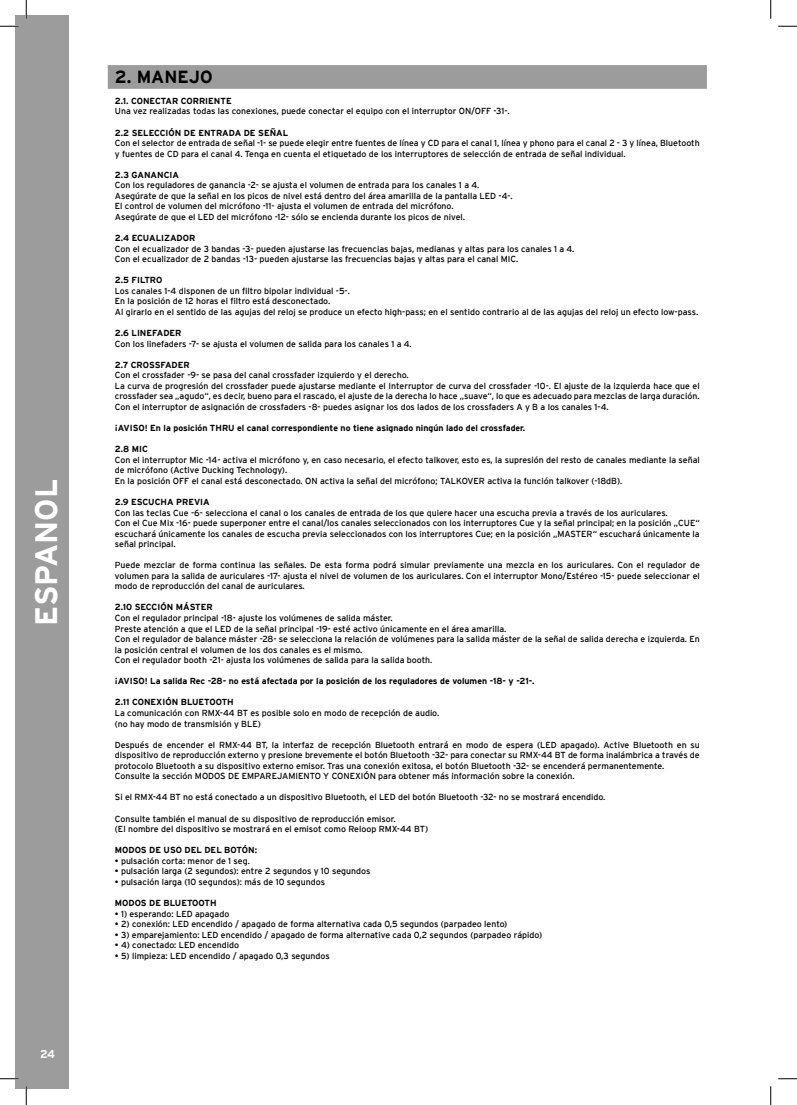
<style>
.page{position:relative;width:797px;height:1105px;background:#fff}
.page>*{position:absolute;margin:0;border:0;box-sizing:border-box;transform-origin:0 0}
.t1{font:700 31px "Interstate";color:#fff}
.t2{font:700 17.5px "Interstate";color:#000}
.t3{font:700 11.25px "Interstate";color:#fff}
.t4{font:8.75px/10.5px "Interstate";color:#000}
.t5{font:700 8.75px "Interstate";color:#000}
</style>
<div class="page">
<div style="left:16px;top:16px;width:53px;height:1073px;background:#9c9c9c"></div>
<div style="left:108px;top:65px;width:599px;height:24px;background:#9c9c9c"></div>
<svg style="left:0;top:25px;width:19px;height:2px"></svg>
<svg style="left:778px;top:25px;width:19px;height:2px"></svg>
<svg style="left:0;top:1078px;width:19px;height:1px"></svg>
<svg style="left:778px;top:1078px;width:19px;height:1px"></svg>
<svg style="left:25px;top:0;width:2px;height:19px"></svg>
<svg style="left:25px;top:1086px;width:2px;height:19px"></svg>
<svg style="left:770px;top:0;width:1px;height:19px"></svg>
<svg style="left:770px;top:1086px;width:1px;height:19px"></svg>
<h1 class="t1" style="left:29px;top:626px;width:148px;rotate:-90deg">ESPANOL</h1>
<p class="t3" style="left:40px;top:1047px;width:16px">24</p>
<h2 class="t2" style="left:115px;top:67px;width:99px">2. MANEJO</h2>
<p class="t5" style="left:115px;top:96px;width:118px">2.1. CONECTAR CORRIENTE</p>
<p class="t4" style="left:115px;top:106px;width:396px">Una vez realizadas todas las conexiones, puede conectar el equipo con el interruptor ON/OFF -31-.</p>
<p class="t5" style="left:115px;top:128px;width:175px">2.2 SELECCIÓN DE ENTRADA DE SEÑAL</p>
<p class="t4" style="left:115px;top:138px;width:586px">Con el selector de entrada de señal -1- se puede elegir entre fuentes de línea y CD para el canal 1, línea y phono para el canal 2 - 3 y línea, Bluetooth y fuentes de CD para el canal 4. Tenga en cuenta el etiquetado de los interruptores de selección de entrada de señal individual.</p>
<p class="t5" style="left:115px;top:170px;width:66px">2.3 GANANCIA</p>
<p class="t4" style="left:115px;top:180px;width:399px">Con los reguladores de ganancia -2- se ajusta el volumen de entrada para los canales 1 a 4.<br>Asegúrate de que la señal en los picos de nivel está dentro del área amarilla de la pantalla LED -4-.<br>El control de volumen del micrófono -11- ajusta el volumen de entrada del micrófono.<br>Asegúrate de que el LED del micrófono -12- sólo se encienda durante los picos de nivel.</p>
<p class="t5" style="left:115px;top:233px;width:82px">2.4 ECUALIZADOR</p>
<p class="t4" style="left:115px;top:243px;width:461px">Con el ecualizador de 3 bandas -3- pueden ajustarse las frecuencias bajas, medianas y altas para los canales 1 a 4.<br>Con el ecualizador de 2 bandas -13- pueden ajustarse las frecuencias bajas y altas para el canal MIC.</p>
<p class="t5" style="left:115px;top:275px;width:49px">2.5 FILTRO</p>
<p class="t4" style="left:115px;top:285px;width:585px">Los canales 1-4 disponen de un filtro bipolar individual -5-.<br>En la posición de 12 horas el filtro está desconectado.<br>Al girarlo en el sentido de las agujas del reloj se produce un efecto high-pass; en el sentido contrario al de las agujas del reloj un efecto low-pass.</p>
<p class="t5" style="left:115px;top:328px;width:68px">2.6 LINEFADER</p>
<p class="t4" style="left:115px;top:338px;width:298px">Con los linefaders -7- se ajusta el volumen de salida para los canales 1 a 4.</p>
<p class="t5" style="left:115px;top:360px;width:76px">2.7 CROSSFADER</p>
<p class="t4" style="left:115px;top:370px;width:586px">Con el crossfader -9- se pasa del canal crossfader izquierdo y el derecho.<br>La curva de progresión del crossfader puede ajustarse mediante el Interruptor de curva del crossfader -10-. El ajuste de la izquierda hace que el crossfader sea „agudo“, es decir, bueno para el rascado, el ajuste de la derecha lo hace „suave“, lo que es adecuado para mezclas de larga duración.<br>Con el interruptor de asignación de crossfaders -8- puedes asignar los dos lados de los crossfaders A y B a los canales 1-4.</p>
<p class="t5" style="left:115px;top:423px;width:412px">¡AVISO! En la posición THRU el canal correspondiente no tiene asignado ningún lado del crossfader.</p>
<p class="t5" style="left:115px;top:444px;width:35px">2.8 MIC</p>
<p class="t4" style="left:115px;top:454px;width:586px">Con el interruptor Mic -14- activa el micrófono y, en caso necesario, el efecto talkover, esto es, la supresión del resto de canales mediante la señal de micrófono (Active Ducking Technology).<br>En la posición OFF el canal está desconectado. ON activa la señal del micrófono; TALKOVER activa la función talkover (-18dB).</p>
<p class="t5" style="left:115px;top:497px;width:96px">2.9 ESCUCHA PREVIA</p>
<p class="t4" style="left:115px;top:507px;width:586px">Con las teclas Cue -6- selecciona el canal o los canales de entrada de los que quiere hacer una escucha previa a través de los auriculares.<br>Con el Cue Mix -16- puede superponer entre el canal/los canales seleccionados con los interruptores Cue y la señal principal; en la posición „CUE“ escuchará únicamente los canales de escucha previa seleccionados con los interruptores Cue; en la posición „MASTER“ escuchará únicamente la señal principal.</p>
<p class="t4" style="left:115px;top:560px;width:586px;text-align:justify">Puede mezclar de forma continua las señales. De esta forma podrá simular previamente una mezcla en los auriculares. Con el regulador de volumen para la salida de auriculares -17- ajusta el nivel de volumen de los auriculares. Con el interruptor Mono/Estéreo -15- puede seleccionar el modo de reproducción del canal de auriculares.</p>
<p class="t5" style="left:115px;top:602px;width:99px">2.10 SECCIÓN MÁSTER</p>
<p class="t4" style="left:115px;top:613px;width:586px">Con el regulador principal -18- ajuste los volúmenes de salida máster.<br>Preste atención a que el LED de la señal principal -19- esté activo únicamente en el área amarilla.<br>Con el regulador de balance máster -28- se selecciona la relación de volúmenes para la salida máster de la señal de salida derecha e izquierda. En la posición central el volumen de los dos canales es el mismo.<br>Con el regulador booth -21- ajusta los volúmenes de salida para la salida booth.</p>
<p class="t5" style="left:115px;top:676px;width:421px">¡AVISO! La salida Rec -28- no está afectada por la posición de los reguladores de volumen -18- y -21-.</p>
<p class="t5" style="left:115px;top:697px;width:120px">2.11 CONEXIÓN BLUETOOTH</p>
<p class="t4" style="left:115px;top:708px;width:326px">La comunicación con RMX-44 BT es posible solo en modo de recepción de audio. (no hay modo de transmisión y BLE)</p>
<p class="t4" style="left:115px;top:739px;width:586px">Después de encender el RMX-44 BT, la interfaz de recepción Bluetooth entrará en modo de espera (LED apagado). Active Bluetooth en su dispositivo de reproducción externo y presione brevemente el botón Bluetooth -32- para conectar su RMX-44 BT de forma inalámbrica a través de protocolo Bluetooth a su dispositivo externo emisor. Tras una conexión exitosa, el botón Bluetooth -32- se encenderá permanentemente.<br>Consulte la sección MODOS DE EMPAREJAMIENTO Y CONEXIÓN para obtener más información sobre la conexión.</p>
<p class="t4" style="left:115px;top:792px;width:492px">Si el RMX-44 BT no está conectado a un dispositivo Bluetooth, el LED del botón Bluetooth -32- no se mostrará encendido.</p>
<p class="t4" style="left:115px;top:813px;width:315px">Consulte también el manual de su dispositivo de reproducción emisor.<br>(El nombre del dispositivo se mostrará en el emisot como Reloop RMX-44 BT)</p>
<p class="t5" style="left:115px;top:845px;width:144px">MODOS DE USO DEL DEL BOTÓN:</p>
<p class="t4" style="left:115px;top:855px;width:136px">• pulsación corta: menor de 1 seg.</p>
<p class="t4" style="left:115px;top:866px;width:257px">• pulsación larga (2 segundos): entre 2 segundos y 10 segundos</p>
<p class="t4" style="left:115px;top:876px;width:212px">• pulsación larga (10 segundos): más de 10 segundos</p>
<p class="t5" style="left:115px;top:898px;width:103px">MODOS DE BLUETOOTH</p>
<p class="t4" style="left:115px;top:908px;width:116px">• 1) esperando: LED apagado</p>
<p class="t4" style="left:115px;top:919px;width:394px">• 2) conexión: LED encendido / apagado de forma alternativa cada 0,5 segundos (parpadeo lento)</p>
<p class="t4" style="left:115px;top:929px;width:429px">• 3) emparejamiento: LED encendido / apagado de forma alternative cada 0,2 segundos (parpadeo rápido)</p>
<p class="t4" style="left:115px;top:940px;width:126px">• 4) conectado: LED encendido</p>
<p class="t4" style="left:115px;top:950px;width:216px">• 5) limpieza: LED encendido / apagado 0,3 segundos</p>
</div>
